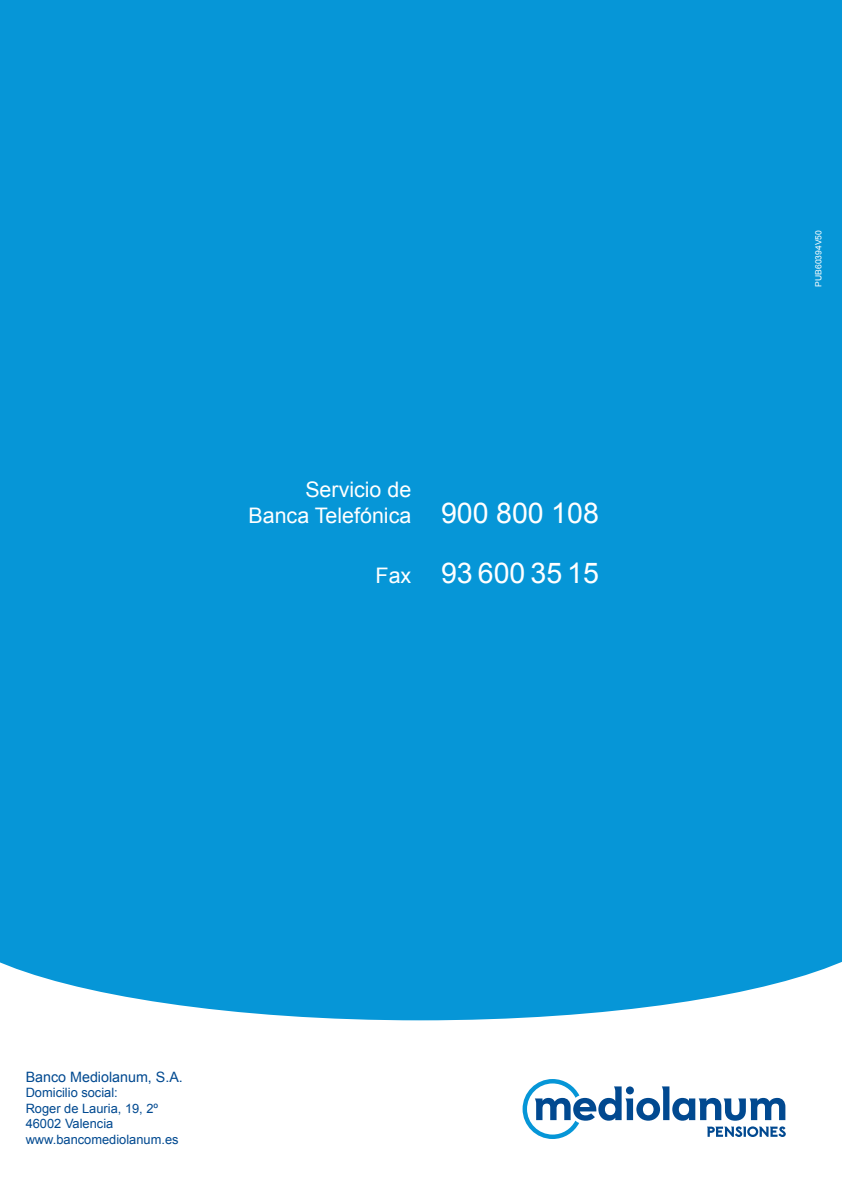
<style>
.page{position:relative;width:842px;height:1193px;background:#fff}
.page>*{position:absolute;margin:0;border:0;box-sizing:border-box;transform-origin:0 0}
.t1{font:28.6px "Arial";color:#fff}
.t2{font:21.4px "Arial";color:#fff}
.t3{font:14.2px "Arial";color:#014990}
.t4{font:12.8px "Arial";color:#014990}
.t5{font:8.6px "Arial";color:#fff}
</style>
<div class="page">
<div style="left:0;top:0;width:841px;height:1020px;background:#0696d7"></div>
<svg style="left:522px;top:1079px;width:263px;height:60px"></svg>
<svg style="left:0;top:0;width:3px;height:4px"></svg>
<svg style="left:839px;top:0;width:3px;height:4px"></svg>
<p class="t2" style="left:305px;top:476px;width:107px">Servicio de</p>
<p class="t2" style="left:248px;top:501px;width:164px">Banca Telefónica</p>
<p class="t2" style="left:375px;top:561px;width:37px">Fax</p>
<p class="t1" style="left:441px;top:494px;width:159px">900 800 108</p>
<p class="t1" style="left:441px;top:554px;width:159px">93 600 35 15</p>
<p class="t3" style="left:26px;top:1068px;width:159px">Banco Mediolanum, S.A.</p>
<p class="t4" style="left:26px;top:1084px;width:94px">Domicilio social:</p>
<p class="t4" style="left:26px;top:1100px;width:134px">Roger de Lauria, 19, 2º</p>
<p class="t4" style="left:26px;top:1115px;width:89px">46002 Valencia</p>
<p class="t4" style="left:26px;top:1131px;width:154px">www.bancomediolanum.es</p>
<p class="t5" style="left:812px;top:287px;width:58px;rotate:-90deg">PUB60394V50</p>
</div>
